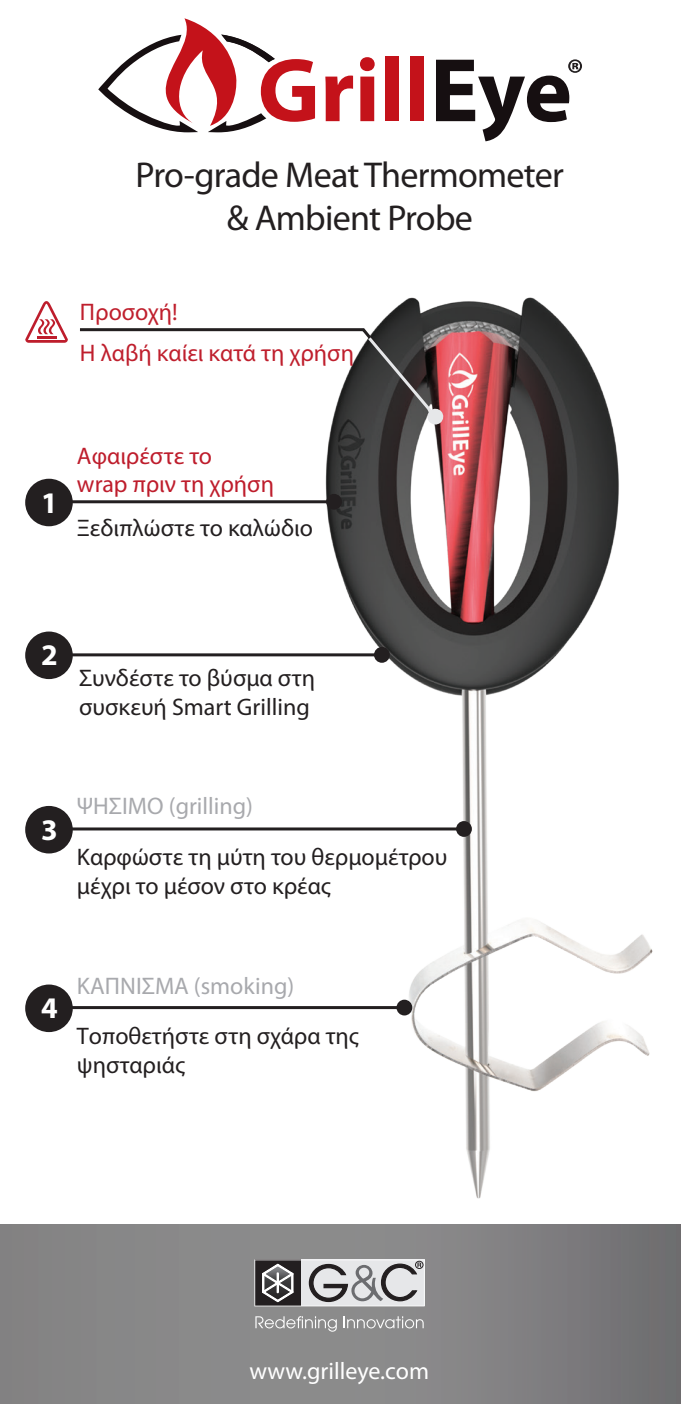
<style>
.page{position:relative;width:681px;height:1404px;background:#fff}
.page>*{position:absolute;margin:0;border:0;box-sizing:border-box;transform-origin:0 0}
.t1{font:36px/43.2px "Myriad Pro";letter-spacing:-.02em;color:#231f20;text-align:center}
.t2{font:700 30px "Myriad Pro";color:#fff}
.t3{font:24px/28.8px "Myriad Pro";color:#231f20}
.t4{font:24px "Myriad Pro";color:#a8a9ad}
.t5{font:24px "Myriad Pro";color:#bf1f2d}
.t6{font:24px/28.8px "Myriad Pro";color:#be1d2c}
.t7{font:24px "Myriad Pro";color:#fff}
</style>
<div class="page">
<img style="left:285px;top:297px;width:392px;height:934px">
<svg style="left:98px;top:18px;width:217px;height:114px"></svg>
<svg style="left:325px;top:76px;width:28px;height:45px"></svg>
<svg style="left:360px;top:57px;width:14px;height:64px"></svg>
<div style="left:385px;top:56px;width:14px;height:65px;background:#c4121a"></div>
<div style="left:410px;top:56px;width:14px;height:65px;background:#c4121a"></div>
<svg style="left:436px;top:59px;width:145px;height:82px"></svg>
<svg style="left:255px;top:1315px;width:81px;height:16px"></svg>
<svg style="left:345px;top:1316px;width:78px;height:12px"></svg>
<svg style="left:254px;top:1259px;width:170px;height:47px;background:#a3a2a4"></svg>
<hr style="left:38px;top:1005px;width:366px;height:3px;background:#231f20">
<div style="left:396px;top:999px;width:16px;height:16px;background:#231f20;border-radius:50%"></div>
<div style="left:25px;top:984px;width:48px;height:47px;background:#231f20;border-radius:50%"></div>
<hr style="left:38px;top:827px;width:426px;height:3px;background:#231f20">
<div style="left:456px;top:821px;width:15px;height:15px;background:#231f20;border-radius:50%"></div>
<div style="left:25px;top:805px;width:48px;height:48px;background:#231f20;border-radius:50%"></div>
<hr style="left:50px;top:653px;width:332px;height:3px;background:#231f20">
<div style="left:374px;top:647px;width:15px;height:15px;background:#231f20;border-radius:50%"></div>
<div style="left:25px;top:631px;width:48px;height:48px;background:#231f20;border-radius:50%"></div>
<hr style="left:61px;top:500px;width:273px;height:3px;background:#231f20">
<div style="left:326px;top:494px;width:16px;height:15px;background:#231f20;border-radius:50%"></div>
<div style="left:25px;top:478px;width:48px;height:48px;background:#231f20;border-radius:50%"></div>
<svg style="left:80px;top:326px;width:364px;height:99px"></svg>
<svg style="left:25px;top:301px;width:43px;height:42px"></svg>
<h1 class="t1" style="left:135px;top:153px;width:430px">Pro-grade Meat Thermometer &amp; Ambient Probe</h1>
<p class="t5" style="left:80px;top:297px;width:99px">Προσοχή!</p>
<p class="t5" style="left:80px;top:338px;width:275px">Η λαβή καίει κατά τη χρήση</p>
<p class="t2" style="left:41px;top:483px;width:18px">1</p>
<p class="t6" style="left:77px;top:441px;width:198px">Αφαιρέστε το<br>wrap πριν τη χρήση</p>
<p class="t3" style="left:77px;top:513px;width:237px">Ξεδιπλώστε το καλώδιο</p>
<p class="t2" style="left:41px;top:635px;width:18px">2</p>
<p class="t3" style="left:79px;top:663px;width:237px">Συνδέστε το βύσμα στη συσκευή Smart Grilling</p>
<p class="t2" style="left:41px;top:810px;width:18px">3</p>
<p class="t4" style="left:77px;top:791px;width:177px">ΨΗΣΙΜΟ (grilling)</p>
<p class="t3" style="left:77px;top:842px;width:371px">Καρφώστε τη μύτη του θερμομέτρου μέχρι το μέσον στο κρέας</p>
<p class="t2" style="left:41px;top:988px;width:18px">4</p>
<p class="t4" style="left:77px;top:971px;width:219px">ΚΑΠΝΙΣΜΑ (smoking)</p>
<p class="t3" style="left:77px;top:1020px;width:283px">Τοποθετήστε στη σχάρα της ψησταριάς</p>
<p class="t7" style="left:249px;top:1355px;width:181px">www.grilleye.com</p>
</div>
